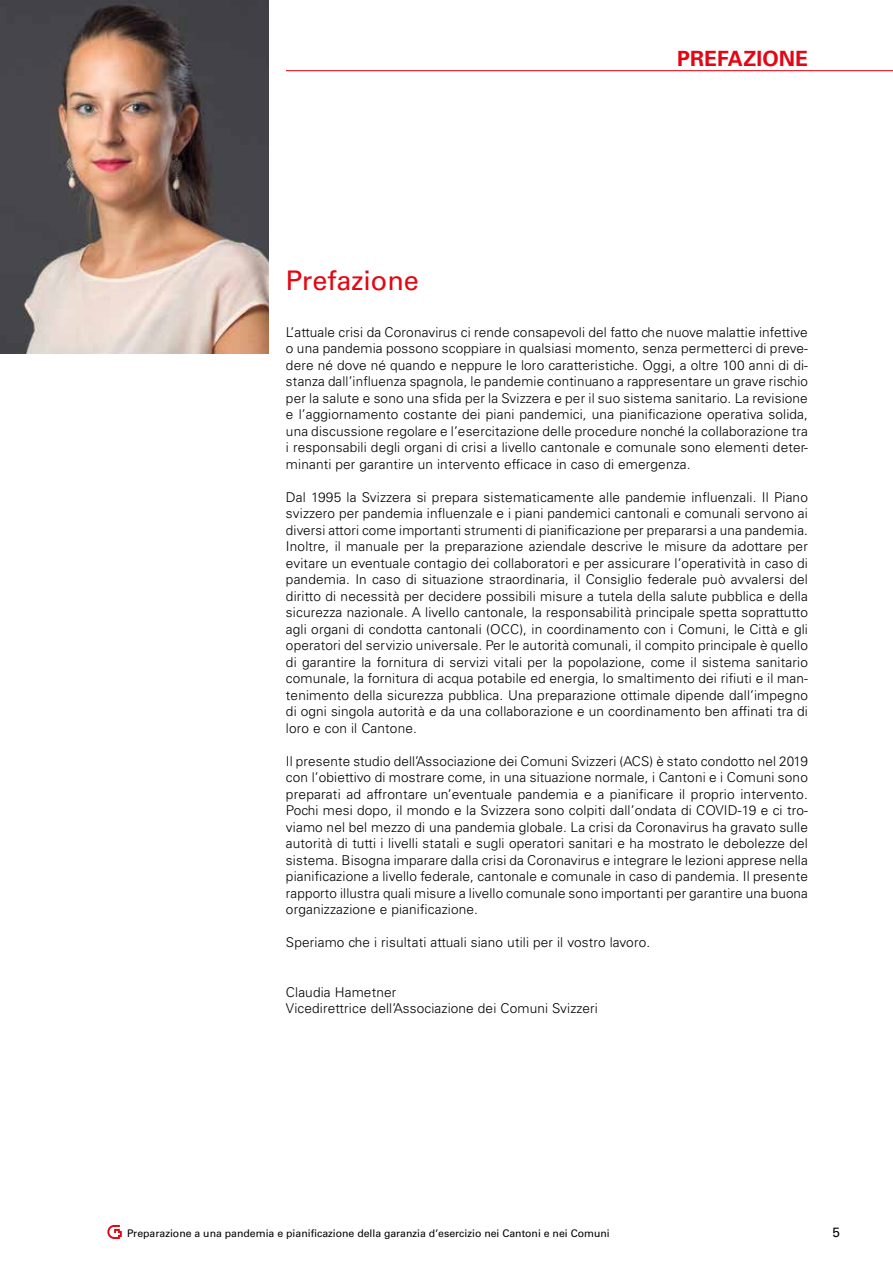
<style>
.page{position:relative;width:893px;height:1263px;background:#fff}
.page>*{position:absolute;margin:0;border:0;box-sizing:border-box;transform-origin:0 0}
.t1{font:27px "Univers LT Std";color:#e30613}
.t2{font:700 21px "Univers LT Std";letter-spacing:.005em;color:#e30613}
.t3{font:300 13.5px/16.5px "Univers LT Std";letter-spacing:.01em;color:#000;text-align:justify}
.t4{font:13.5px "Univers LT Std";color:#000}
.t5{font:10.5px "Univers LT Std";color:#000}
</style>
<div class="page">
<svg style="left:107px;top:1225px;width:15px;height:14px"></svg>
<hr style="left:286px;top:70px;width:607px;height:1px;background:#e30613">
<img style="left:0;top:0;width:269px;height:353px">
<h2 class="t2" style="left:677px;top:46px;width:132px">PREFAZIONE</h2>
<h1 class="t1" style="left:286px;top:265px;width:134px">Prefazione</h1>
<p class="t3" style="left:286px;top:324px;width:523px">L’attuale crisi da Coronavirus ci rende consapevoli del fatto che nuove malattie infettive o una pandemia possono scoppiare in qualsiasi momento, senza permetterci di preve&shy;dere né dove né quando e neppure le loro caratteristiche. Oggi, a oltre 100 anni di di&shy;stanza dall’influenza spagnola, le pandemie continuano a rappresentare un grave rischio per la salute e sono una sfida per la Svizzera e per il suo sistema sanitario. La revisione e l’aggiornamento costante dei piani pandemici, una pianificazione operativa solida, una discussione regolare e l’esercitazione delle procedure nonché la collaborazione tra i responsabili degli organi di crisi a livello cantonale e comunale sono elementi deter&shy;minanti per garantire un intervento efficace in caso di emergenza.</p>
<p class="t3" style="left:286px;top:489px;width:523px">Dal 1995 la Svizzera si prepara sistematicamente alle pandemie influenzali. Il Piano svizzero per pandemia influenzale e i piani pandemici cantonali e comunali servono ai diversi attori come importanti strumenti di pianificazione per prepararsi a una pandemia.<br>Inoltre, il manuale per la preparazione aziendale descrive le misure da adottare per evitare un eventuale contagio dei collaboratori e per assicurare l’operatività in caso di pandemia. In caso di situazione straordinaria, il Consiglio federale può avvalersi del diritto di necessità per decidere possibili misure a tutela della salute pubblica e della sicurezza nazionale. A livello cantonale, la responsabilità principale spetta soprattutto agli organi di condotta cantonali (OCC), in coordinamento con i Comuni, le Città e gli operatori del servizio universale. Per le autorità comunali, il compito principale è quello di garantire la fornitura di servizi vitali per la popolazione, come il sistema sanitario comunale, la fornitura di acqua potabile ed energia, lo smaltimento dei rifiuti e il man&shy;tenimento della sicurezza pubblica. Una preparazione ottimale dipende dall’impegno di ogni singola autorità e da una collaborazione e un coordinamento ben affinati tra di loro e con il Cantone.</p>
<p class="t3" style="left:286px;top:753px;width:524px">Il presente studio dell’Associazione dei Comuni Svizzeri (ACS) è stato condotto nel 2019 con l’obiettivo di mostrare come, in una situazione normale, i Cantoni e i Comuni sono preparati ad affrontare un’eventuale pandemia e a pianificare il proprio intervento.<br>Pochi mesi dopo, il mondo e la Svizzera sono colpiti dall’ondata di COVID-19 e ci tro&shy;viamo nel bel mezzo di una pandemia globale. La crisi da Coronavirus ha gravato sulle autorità di tutti i livelli statali e sugli operatori sanitari e ha mostrato le debolezze del sistema. Bisogna imparare dalla crisi da Coronavirus e integrare le lezioni apprese nella pianificazione a livello federale, cantonale e comunale in caso di pandemia. Il presente rapporto illustra quali misure a livello comunale sono importanti per garantire una buona organizzazione e pianificazione.</p>
<p class="t3" style="left:286px;top:934px;width:366px">Speriamo che i risultati attuali siano utili per il vostro lavoro.</p>
<p class="t3" style="left:286px;top:984px;width:313px">Claudia Hametner<br>Vicedirettrice dell’Associazione dei Comuni Svizzeri</p>
<p class="t5" style="left:127px;top:1227px;width:484px">Preparazione a una pandemia e pianificazione della garanzia d’esercizio nei Cantoni e nei Comuni</p>
<p class="t4" style="left:832px;top:1225px;width:9px">5</p>
</div>
